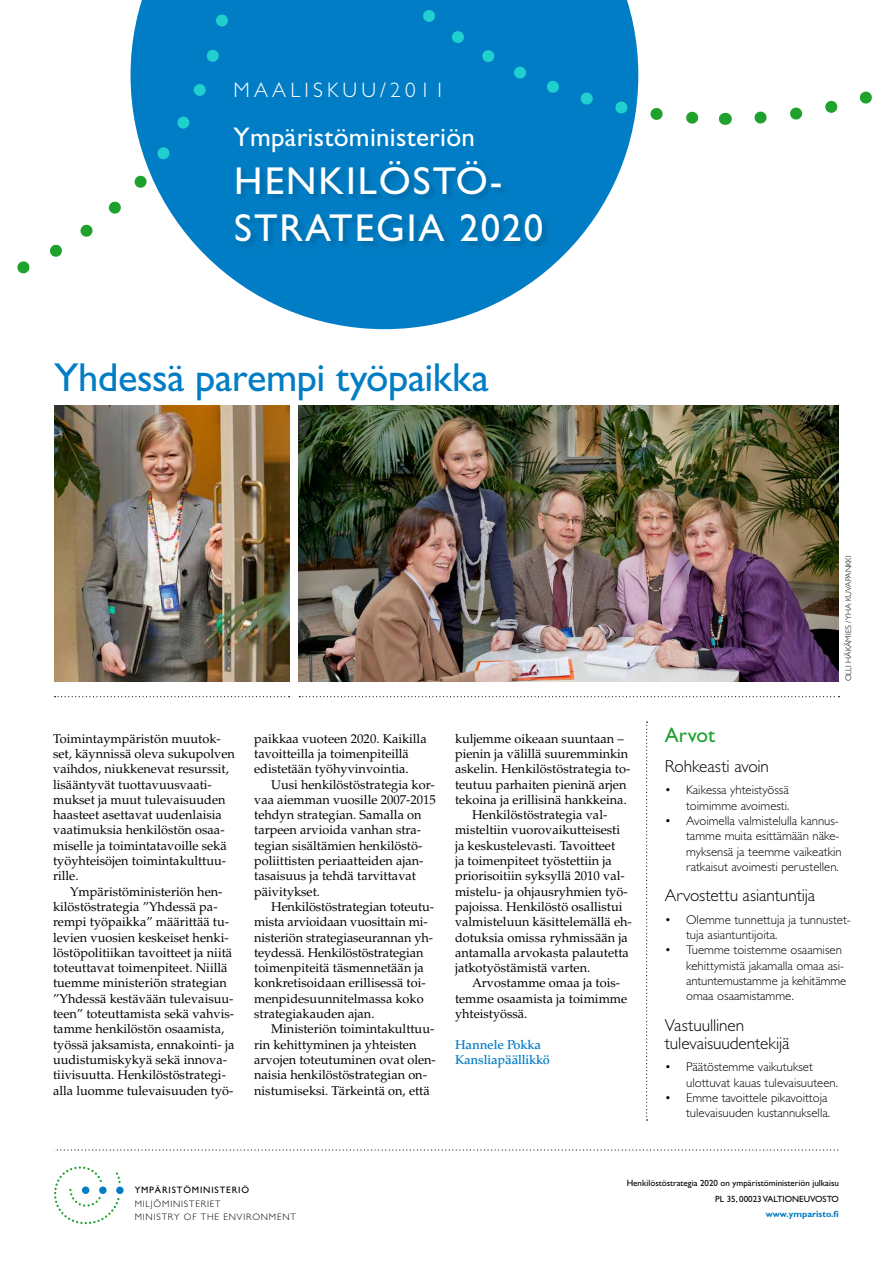
<style>
.page{position:relative;width:893px;height:1263px;background:#fff}
.page>*{position:absolute;margin:0;border:0;box-sizing:border-box;transform-origin:0 0}
.t1{font:40.5px "Gill Sans Std";letter-spacing:-.01em;color:#007dc4}
.t2{font:39px/46.8px "Gill Sans Std";letter-spacing:.05em;color:#fff}
.t3{font:27px "Gill Sans Std";letter-spacing:.01em;color:#fff}
.t4{font:300 21px "Gill Sans Std";letter-spacing:.2em;color:#fff}
.t5{font:21px "Gill Sans Std";color:#1fa12e}
.t6{font:300 17.25px/18px "Gill Sans Std";letter-spacing:-.005em;color:#000}
.t7{font:12.75px/15.3px "Palatino LT Std";color:#000}
.t8{font:300 12.75px/15.3px "Gill Sans Std";color:#000}
.t9{font:500 12.75px/15.3px "Palatino LT Std";letter-spacing:-.01em;color:#007dc4}
.t10{font:300 9.3px/13.4px "Gill Sans";letter-spacing:.09em;color:#000}
.t11{font:9.3px "Gill Sans";letter-spacing:.09em;color:#000}
.t12{font:9px/15.3px "Gill Sans Std";color:#000;text-align:right}
.t13{font:700 9px "Gill Sans Std";color:#007dc4}
.t14{font:300 8.25px "Gill Sans Std";color:#000}
</style>
<div class="page">
<svg style="left:237px;top:0;width:397px;height:329px;fill:#007dc4"></svg>
<svg style="left:241px;top:0;width:478px;height:126px"></svg>
<svg style="left:754px;top:91px;width:118px;height:33px"></svg>
<svg style="left:725px;top:113px;width:1px;height:12px"></svg>
<svg style="left:17px;top:0;width:220px;height:282px"></svg>
<svg style="left:116px;top:1186px;width:8px;height:8px"></svg>
<svg style="left:54px;top:1166px;width:67px;height:58px"></svg>
<svg style="left:54px;top:1149px;width:785px;height:1px"></svg>
<div style="left:236px;top:160px;width:314px;height:90px;background:#000;opacity:.15"></div>
<img style="left:299px;top:406px;width:540px;height:275px">
<svg style="left:646px;top:722px;width:2px;height:398px"></svg>
<img style="left:54px;top:406px;width:235px;height:275px">
<svg style="left:299px;top:696px;width:540px;height:1px"></svg>
<svg style="left:55px;top:696px;width:235px;height:1px"></svg>
<h3 class="t4" style="left:233px;top:78px;width:213px">MAALISKUU/2011</h3>
<h3 class="t3" style="left:233px;top:121px;width:243px">Ympäristöministeriön</h3>
<h2 class="t2" style="left:234px;top:157px;width:310px">HENKILÖSTÖ-<br>STRATEGIA 2020</h2>
<h1 class="t1" style="left:54px;top:354px;width:437px">Yhdessä parempi työpaikka</h1>
<p class="t7" style="left:53px;top:731px;width:183px">Toimintaympäristön muutok&shy;set, käynnissä oleva sukupolven vaihdos, niukkenevat resurssit, lisääntyvät tuottavuusvaati&shy;mukset ja muut tulevaisuuden haasteet asettavat uudenlaisia vaatimuksia henkilöstön osaa&shy;miselle ja toimintatavoille sekä työyhteisöjen toimintakulttuu&shy;rille.</p>
<p class="t7" style="left:53px;top:884px;width:183px;text-indent:17px">Ympäristöministeriön hen&shy;kilöstöstrategia ”Yhdessä pa&shy;rempi työpaikka” määrittää tu&shy;levien vuosien keskeiset henki&shy;löstöpolitiikan tavoitteet ja niitä toteuttavat toimenpiteet. Niillä tuemme ministeriön strategian ”Yhdessä kestävään tulevaisuu&shy;teen” toteuttamista sekä vahvis&shy;tamme henkilöstön osaamista, työssä jaksamista, ennakointi- ja uudistumiskykyä sekä innova&shy;tiivisuutta. Henkilöstöstrategi&shy;alla luomme tulevaisuuden työ-</p>
<p class="t7" style="left:254px;top:731px;width:174px">paikkaa vuoteen 2020. Kaikilla tavoitteilla ja toimenpiteillä edistetään työhyvinvointia.</p>
<p class="t7" style="left:254px;top:777px;width:183px;text-indent:17px">Uusi henkilöstöstrategia kor&shy;vaa aiemman vuosille 2007-2015 tehdyn strategian. Samalla on tarpeen arvioida vanhan stra&shy;tegian sisältämien henkilöstö&shy;poliittisten periaatteiden ajan&shy;tasaisuus ja tehdä tarvittavat päivitykset.</p>
<p class="t7" style="left:254px;top:899px;width:181px;text-indent:17px">Henkilöstöstrategian toteutu&shy;mista arvioidaan vuosittain mi&shy;nisteriön strategiaseurannan yh&shy;teydessä. Henkilöstöstrategian toimenpiteitä täsmennetään ja konkretisoidaan erillisessä toi&shy;menpidesuunnitelmassa koko strategiakauden ajan.</p>
<p class="t7" style="left:254px;top:1021px;width:183px;text-indent:17px">Ministeriön toimintakulttuu&shy;rin kehittyminen ja yhteisten arvojen toteutuminen ovat olen&shy;naisia henkilöstöstrategian on&shy;nistumiseksi. Tärkeintä on, että</p>
<p class="t7" style="left:455px;top:731px;width:170px">kuljemme oikeaan suuntaan –</p>
<p class="t7" style="left:455px;top:746px;width:175px">pienin ja välillä suuremminkin</p>
<p class="t7" style="left:455px;top:761px;width:177px">askelin. Henkilöstöstrategia to-</p>
<p class="t7" style="left:455px;top:777px;width:173px">teutuu parhaiten pieninä arjen</p>
<p class="t7" style="left:455px;top:792px;width:173px">tekoina ja erillisinä hankkeina.</p>
<p class="t7" style="left:472px;top:807px;width:137px">Henkilöstöstrategia val-</p>
<p class="t7" style="left:455px;top:823px;width:167px">misteltiin vuorovaikutteisesti</p>
<p class="t7" style="left:455px;top:838px;width:162px">ja keskustelevasti. Tavoitteet</p>
<p class="t7" style="left:455px;top:853px;width:158px">ja toimenpiteet työstettiin ja</p>
<p class="t7" style="left:455px;top:868px;width:171px">priorisoitiin syksyllä 2010 val-</p>
<p class="t7" style="left:455px;top:884px;width:174px">mistelu- ja ohjausryhmien työ-</p>
<p class="t7" style="left:455px;top:899px;width:169px">pajoissa. Henkilöstö osallistui</p>
<p class="t7" style="left:455px;top:914px;width:178px">valmisteluun käsittelemällä eh-</p>
<p class="t7" style="left:455px;top:930px;width:174px">dotuksia omissa ryhmissään ja</p>
<p class="t7" style="left:455px;top:945px;width:175px">antamalla arvokasta palautetta</p>
<p class="t7" style="left:455px;top:960px;width:137px">jatkotyöstämistä varten.</p>
<p class="t7" style="left:472px;top:976px;width:150px">Arvostamme omaa ja tois-</p>
<p class="t7" style="left:455px;top:991px;width:174px">temme osaamista ja toimimme</p>
<p class="t7" style="left:455px;top:1006px;width:74px">yhteistyössä.</p>
<p class="t9" style="left:455px;top:1037px;width:96px">Hannele Pokka<br>Kansliapäällikkö</p>
<p class="t14" style="left:844px;top:681px;width:127px;rotate:-90deg">OLLI HÄKÄMIES /YHA KUVAPANKKI</p>
<h3 class="t5" style="left:665px;top:722px;width:52px">Arvot</h3>
<h3 class="t6" style="left:665px;top:757px;width:106px">Rohkeasti avoin</h3>
<p class="t8" style="left:665px;top:783px;width:126px;text-align:right">• Kaikessa yhteistyössä toimimme avoimesti.</p>
<p class="t8" style="left:686px;top:813px;width:157px;text-indent:-21px">• Avoimella valmistelulla kannus&shy;tamme muita esittämään näke&shy;myksensä ja teemme vaikeatkin ratkaisut avoimesti perustellen.</p>
<h3 class="t6" style="left:665px;top:887px;width:152px">Arvostettu asiantuntija</h3>
<p class="t8" style="left:686px;top:912px;width:166px;text-indent:-21px">• Olemme tunnettuja ja tunnustet&shy;tuja asiantuntijoita.</p>
<p class="t8" style="left:686px;top:943px;width:162px;text-indent:-21px">• Tuemme toistemme osaamisen kehittymistä jakamalla omaa asi&shy;antuntemustamme ja kehitämme omaa osaamistamme.</p>
<h3 class="t6" style="left:665px;top:1016px;width:126px">Vastuullinen tulevaisuudentekijä</h3>
<p class="t8" style="left:686px;top:1059px;width:153px;text-indent:-21px">• Päätöstemme vaikutukset ulottuvat kauas tulevaisuuteen.</p>
<p class="t8" style="left:665px;top:1090px;width:167px;text-align:right">• Emme tavoittele pikavoittoja tulevaisuuden kustannuksella.</p>
<p class="t11" style="left:135px;top:1185px;width:116px">YMPÄRISTÖMINISTERIÖ</p>
<p class="t10" style="left:135px;top:1197px;width:163px">MILJÖMINISTERIET<br>MINISTRY OF THE ENVIRONMENT</p>
<p class="t12" style="left:627px;top:1176px;width:214px">Henkilöstöstrategia 2020 on ympäristöministeriön julkaisu<br>PL 35, 00023 VALTIONEUVOSTO</p>
<p class="t13" style="left:766px;top:1208px;width:75px">www.ymparisto.fi</p>
</div>
